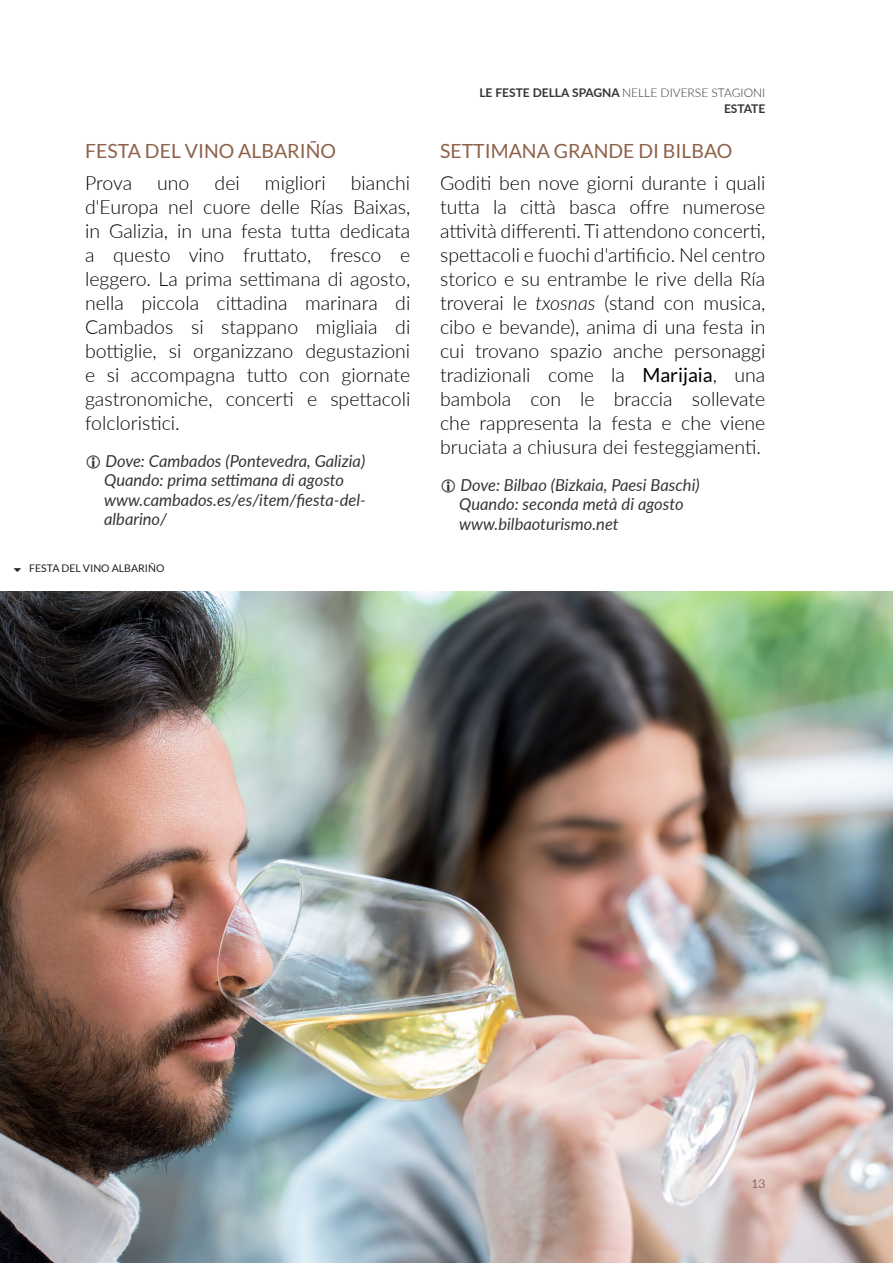
<style>
.page{position:relative;width:893px;height:1263px;background:#fff}
.page>*{position:absolute;margin:0;border:0;box-sizing:border-box;transform-origin:0 0}
.Body{font:300 19.5px/24px "Lato";color:#000;text-align:justify}
.t1{font:19.5px "Lato";color:#8d614a}
.t2{font:italic 16.5px/19.5px "Lato";color:#353534}
.t3{font:300 12px "Lato";color:#353534}
.t4{font:700 12px "Lato";color:#353534}
.t5{font:10.5px "Lato";color:#231f20}
.s1{font-weight:700}
.s2{font-style:italic}
.s3{font-weight:400}
</style>
<div class="page">
<img style="left:0;top:591px;width:893px;height:672px">
<h3 class="t1" style="left:85px;top:140px;width:253px">FESTA DEL VINO ALBARIÑO</h3>
<p class="Body" style="left:85px;top:171px;width:49px">Prova</p>
<p class="Body" style="left:157px;top:171px;width:34px">uno</p>
<p class="Body" style="left:215px;top:171px;width:27px">dei</p>
<p class="Body" style="left:265px;top:171px;width:62px">migliori</p>
<p class="Body" style="left:85px;top:171px;width:327px;text-indent:266px">bianchi d'Europa nel cuore delle Rías Baixas, in Galizia, in una festa tutta dedicata a questo vino fruttato, fresco e leggero. La prima settimana di agosto, nella piccola cittadina marinara di Cambados si stappano migliaia di bottiglie, si organizzano degustazioni e si accompagna tutto con giornate gastronomiche, concerti e spettacoli folcloristici.</p>
<p class="t2" style="left:104px;top:450px;width:263px">Dove: Cambados (Pontevedra, Galizia)<br>Quando: prima settimana di agosto www.cambados.es/es/item/fiesta-del&shy;albarino/</p>
<p class="t5" style="left:29px;top:562px;width:137px">FESTA DEL VINO ALBARIÑO</p>
<p class="t3" style="left:479px;top:84px;width:287px"><span class="s1">LE FESTE DELLA SPAGNA</span> NELLE DIVERSE STAGIONI</p>
<p class="t4" style="left:724px;top:100px;width:43px">ESTATE</p>
<h3 class="t1" style="left:440px;top:140px;width:294px">SETTIMANA GRANDE DI BILBAO</h3>
<p class="Body" style="left:440px;top:171px;width:327px">Goditi ben nove giorni durante i quali tutta la città basca offre numerose attività differenti. Ti attendono concerti, spettacoli e fuochi d'artificio. Nel centro storico e su entrambe le rive della Ría troverai le <span class="s2">txosnas</span> (stand con musica, cibo e bevande), anima di una festa in cui trovano spazio anche personaggi tradizionali come la <span class="s3">Marijaia</span>, una bambola con le braccia sollevate che rappresenta la festa e che viene bruciata a chiusura dei festeggiamenti.</p>
<p class="t2" style="left:459px;top:474px;width:242px">Dove: Bilbao (Bizkaia, Paesi Baschi)<br>Quando: seconda metà di agosto www.bilbaoturismo.net</p>
<p class="t3" style="left:751px;top:1175px;width:15px">13</p>
</div>
